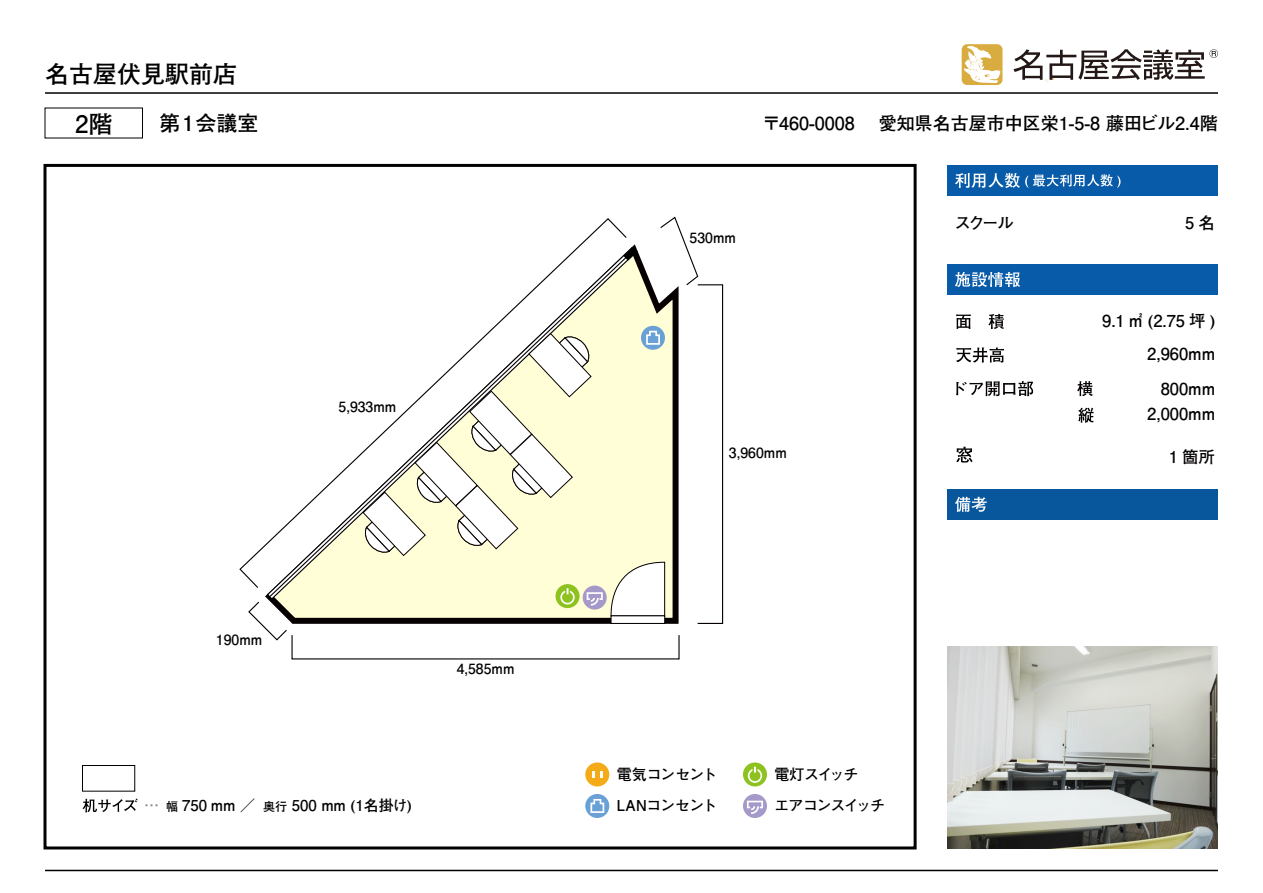
<style>
.page{position:relative;width:1263px;height:893px;background:#fff}
.page>*{position:absolute;margin:0;border:0;box-sizing:border-box;transform-origin:0 0}
.t1{font:700 24px/49.5px "Futo Go B101 Pr 6 N";color:#000}
.t2{font:700 21px "Futo Go B101 Pr 6 N";letter-spacing:-.065em;color:#000}
.t3{font:700 18px "Futo Go B101 Pr 6 N";color:#000}
.t4{font:700 16.5px/25.7px "Futo Go B101 Pr 6 N";color:#040000;text-align:right}
.t5{font:700 16.5px "Futo Go B101 Pr 6 N";color:#000}
.t6{font:700 15px/31.5px "Futo Go B101 Pr 6 N";letter-spacing:-.055em;color:#000}
.t7{font:700 15px "Futo Go B101 Pr 6 N";color:#000}
.t8{font:700 15px "Futo Go B101 Pr 6 N";letter-spacing:-.035em;color:#000}
.t9{font:700 15px "Futo Go B101 Pr 6 N";color:#8c8c8c}
.t10{font:700 14.1px "Futo Go B101 Pr 6 N";letter-spacing:-.01em;color:#040000}
.s1{font-size:12px}
.s2{font-family:"Koz Go Pr 6 N";font-weight:400}
</style>
<div class="page">
<hr style="left:45px;top:870px;width:1173px;height:1px;background:#000">
<div style="left:962px;top:44px;width:40px;height:41px;background:#d9ac40;border-radius:6px"></div>
<svg style="left:964px;top:46px;width:37px;height:37px"></svg>
<svg style="left:1013px;top:49px;width:205px;height:33px"></svg>
<hr style="left:45px;top:92px;width:1173px;height:2px;background:#000">
<div style="left:948px;top:264px;width:270px;height:30px;background:#085ba8"></div>
<div style="left:948px;top:165px;width:270px;height:30px;background:#085ba8"></div>
<svg style="left:956px;top:314px;width:15px;height:15px"></svg>
<svg style="left:988px;top:314px;width:16px;height:15px"></svg>
<svg style="left:956px;top:347px;width:48px;height:16px"></svg>
<svg style="left:955px;top:173px;width:165px;height:15px"></svg>
<svg style="left:955px;top:272px;width:65px;height:15px"></svg>
<svg style="left:956px;top:447px;width:16px;height:15px"></svg>
<div style="left:948px;top:489px;width:270px;height:30px;background:#08579c"></div>
<svg style="left:955px;top:497px;width:32px;height:15px"></svg>
<svg style="left:956px;top:381px;width:77px;height:15px"></svg>
<svg style="left:1077px;top:381px;width:16px;height:15px"></svg>
<svg style="left:1078px;top:408px;width:16px;height:15px"></svg>
<div style="left:44px;top:164px;width:872px;height:685px;border:3px solid #000"></div>
<svg style="left:82px;top:798px;width:56px;height:14px"></svg>
<div style="left:82px;top:765px;width:53px;height:26px;border:1px solid #000"></div>
<div style="left:585px;top:794px;width:24px;height:24px;background:#69a1d7;border-radius:50%"></div>
<svg style="left:590px;top:799px;width:14px;height:14px"></svg>
<div style="left:585px;top:762px;width:24px;height:24px;background:#f5ab18;border-radius:50%"></div>
<svg style="left:592px;top:771px;width:2px;height:7px"></svg>
<svg style="left:600px;top:771px;width:3px;height:7px"></svg>
<div style="left:743px;top:762px;width:24px;height:24px;background:#8dc21f;border-radius:50%"></div>
<svg style="left:748px;top:767px;width:14px;height:16px"></svg>
<div style="left:743px;top:794px;width:24px;height:24px;background:#a499c9;border-radius:50%"></div>
<svg style="left:747px;top:801px;width:16px;height:13px"></svg>
<svg style="left:265px;top:244px;width:414px;height:380px;background:#cac8ab"></svg>
<div style="left:268px;top:261px;width:368px;height:337px;background:#fffed7"></div>
<svg style="left:239px;top:218px;width:389px;height:371px"></svg>
<svg style="left:623px;top:247px;width:15px;height:14px"></svg>
<svg style="left:610px;top:561px;width:55px;height:56px"></svg>
<div style="left:611px;top:615px;width:54px;height:9px;background:#fff;border:1px solid #000"></div>
<div style="left:697px;top:284px;width:26px;height:340px;border:1px solid #060001"></div>
<svg style="left:659px;top:216px;width:40px;height:70px"></svg>
<svg style="left:248px;top:600px;width:40px;height:41px"></svg>
<div style="left:555px;top:584px;width:24px;height:24px;background:#8dc21f;border-radius:50%"></div>
<svg style="left:560px;top:588px;width:15px;height:16px"></svg>
<div style="left:583px;top:586px;width:24px;height:24px;background:#a499c9;border-radius:50%"></div>
<svg style="left:587px;top:592px;width:16px;height:14px"></svg>
<img style="left:948px;top:646px;width:270px;height:203px">
<svg style="left:362px;top:333px;width:230px;height:224px"></svg>
<div style="left:641px;top:326px;width:24px;height:24px;background:#69a1d7;border-radius:50%"></div>
<svg style="left:646px;top:331px;width:14px;height:14px"></svg>
<h1 class="t1" style="left:75px;top:48px;width:163px;text-indent:-30px">名古屋伏見駅前店<br>2階</h1>
<p class="t2" style="left:159px;top:106px;width:101px">第１会議室</p>
<p class="t10" style="left:339px;top:395px;width:59px">5,933mm</p>
<p class="t10" style="left:216px;top:629px;width:48px">190mm</p>
<p class="t10" style="left:457px;top:657px;width:59px">4,585mm</p>
<p class="t3" style="left:762px;top:109px;width:457px">〒460-0008　 愛知県名古屋市中区栄1-5-8 藤田ビル2.4階</p>
<p class="t10" style="left:690px;top:227px;width:48px">530mm</p>
<p class="t5" style="left:954px;top:210px;width:61px">スクール</p>
<p class="t4" style="left:1185px;top:210px;width:31px">5名</p>
<p class="t4" style="left:1102px;top:307px;width:114px">9.1 ㎡ (2.75 坪 )</p>
<p class="t4" style="left:1147px;top:340px;width:69px">2,960mm</p>
<p class="t10" style="left:729px;top:441px;width:59px">3,960mm</p>
<p class="t4" style="left:1147px;top:375px;width:69px">800mm<br>2,000mm</p>
<p class="t4" style="left:1169px;top:443px;width:48px">1 箇所</p>
<p class="t8" style="left:617px;top:762px;width:102px">電気コンセント</p>
<p class="t6" style="left:774px;top:758px;width:112px">電灯スイッチ<br>エアコンスイッチ</p>
<p class="t7" style="left:166px;top:794px;width:247px"><span class="s1">幅</span> 750 ｍｍ <span class="s2">／</span> <span class="s1">奥行</span> 500 ｍｍ (1名掛け)</p>
<p class="t9" style="left:144px;top:794px;width:16px">…</p>
<p class="t6" style="left:617px;top:789px;width:102px">LANコンセント</p>
</div>
